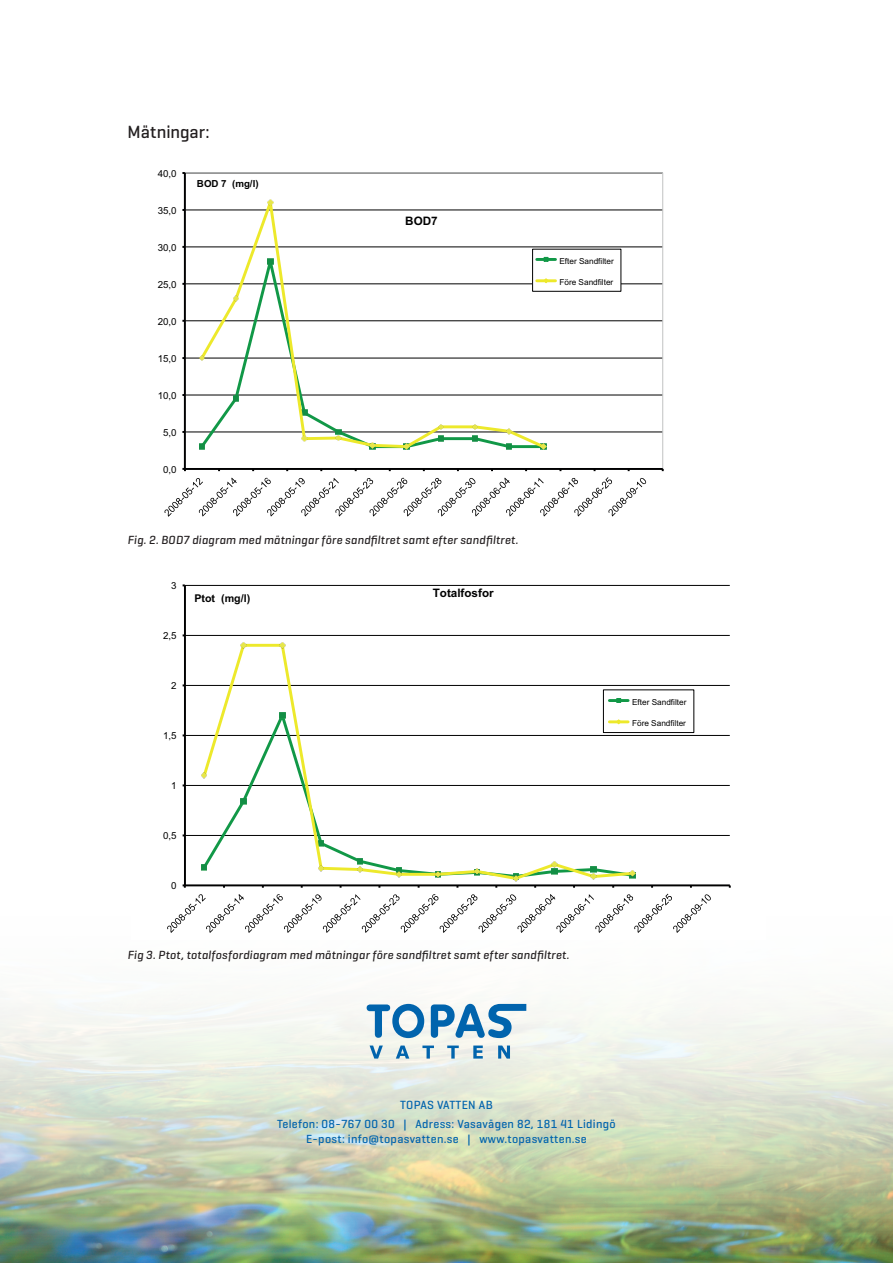
<style>
.page{position:relative;width:893px;height:1263px;background:#fff}
.page>*{position:absolute;margin:0;border:0;box-sizing:border-box;transform-origin:0 0}
.t1{font:500 18px "Geogrotesque";letter-spacing:-.005em;color:#231f20}
.t2{font:500 12.15px "Geogrotesque";letter-spacing:.02em;color:#0164ad}
.t3{font:italic 500 12px "Geogrotesque";letter-spacing:.015em;color:#231f20}
.t4{font:500 12px/15px "Geogrotesque";letter-spacing:.025em;color:#0164ad;text-align:center}
.t5{font:700 11.7px "M Arial";color:#000001}
.t6{font:700 10.65px "M Arial";color:#000001}
.t7{font:9.75px "M Arial";color:#000001}
.t8{font:700 9.75px "M Arial";color:#000001}
.t9{font:8.25px "M Arial";color:#000001}
</style>
<div class="page">
<img style="left:0;top:1003px;width:893px;height:260px">
<svg style="left:367px;top:1004px;width:57px;height:34px"></svg>
<svg style="left:431px;top:1004px;width:95px;height:34px"></svg>
<svg style="left:370px;top:1045px;width:13px;height:13px"></svg>
<svg style="left:396px;top:1045px;width:13px;height:13px"></svg>
<svg style="left:422px;top:1045px;width:12px;height:13px"></svg>
<svg style="left:447px;top:1045px;width:12px;height:13px"></svg>
<svg style="left:473px;top:1045px;width:10px;height:13px"></svg>
<svg style="left:498px;top:1045px;width:12px;height:13px"></svg>
<hr style="left:185px;top:432px;width:478px;height:1px;background:#000001">
<hr style="left:185px;top:395px;width:478px;height:1px;background:#000001">
<hr style="left:185px;top:358px;width:478px;height:1px;background:#000001">
<hr style="left:185px;top:321px;width:478px;height:1px;background:#000001">
<hr style="left:185px;top:284px;width:478px;height:1px;background:#000001">
<hr style="left:185px;top:247px;width:478px;height:1px;background:#000001">
<hr style="left:185px;top:210px;width:478px;height:1px;background:#000001">
<hr style="left:184px;top:173px;width:2px;height:296px;background:#000001">
<hr style="left:185px;top:468px;width:478px;height:2px;background:#000001">
<svg style="left:198px;top:199px;width:349px;height:251px"></svg>
<svg style="left:199px;top:355px;width:6px;height:6px"></svg>
<svg style="left:233px;top:296px;width:6px;height:6px"></svg>
<svg style="left:268px;top:200px;width:5px;height:5px"></svg>
<svg style="left:302px;top:436px;width:5px;height:5px"></svg>
<svg style="left:336px;top:429px;width:5px;height:12px"></svg>
<svg style="left:370px;top:442px;width:5px;height:7px"></svg>
<svg style="left:404px;top:444px;width:5px;height:5px"></svg>
<svg style="left:438px;top:424px;width:5px;height:6px"></svg>
<svg style="left:472px;top:424px;width:6px;height:6px"></svg>
<svg style="left:506px;top:428px;width:6px;height:6px"></svg>
<svg style="left:541px;top:444px;width:5px;height:5px"></svg>
<svg style="left:164px;top:477px;width:312px;height:40px"></svg>
<svg style="left:472px;top:477px;width:175px;height:39px"></svg>
<div style="left:399px;top:212px;width:43px;height:17px;background:#fff"></div>
<div style="left:533px;top:249px;width:88px;height:42px;background:#fff"></div>
<hr style="left:185px;top:835px;width:545px;height:1px;background:#000001">
<hr style="left:185px;top:785px;width:545px;height:1px;background:#000001">
<hr style="left:185px;top:735px;width:545px;height:1px;background:#000001">
<hr style="left:185px;top:685px;width:545px;height:1px;background:#000001">
<hr style="left:185px;top:635px;width:545px;height:1px;background:#000001">
<hr style="left:185px;top:585px;width:545px;height:1px;background:#000001">
<hr style="left:184px;top:585px;width:2px;height:300px;background:#000001">
<hr style="left:185px;top:884px;width:545px;height:2px;background:#000001">
<svg style="left:201px;top:643px;width:435px;height:239px"></svg>
<svg style="left:202px;top:773px;width:5px;height:5px"></svg>
<svg style="left:241px;top:642px;width:5px;height:6px"></svg>
<svg style="left:280px;top:642px;width:5px;height:6px"></svg>
<svg style="left:318px;top:865px;width:6px;height:6px"></svg>
<svg style="left:357px;top:858px;width:6px;height:14px"></svg>
<svg style="left:396px;top:868px;width:6px;height:9px"></svg>
<svg style="left:435px;top:871px;width:6px;height:6px"></svg>
<svg style="left:474px;top:869px;width:6px;height:6px"></svg>
<svg style="left:513px;top:874px;width:5px;height:7px"></svg>
<svg style="left:552px;top:862px;width:5px;height:12px"></svg>
<svg style="left:591px;top:867px;width:5px;height:12px"></svg>
<svg style="left:630px;top:871px;width:5px;height:7px"></svg>
<svg style="left:167px;top:894px;width:311px;height:39px"></svg>
<svg style="left:478px;top:894px;width:233px;height:39px"></svg>
<div style="left:603px;top:690px;width:91px;height:42px;background:#fff"></div>
<div style="left:603px;top:690px;width:91px;height:43px;border:1px solid #000001"></div>
<hr style="left:609px;top:699px;width:19px;height:3px;background:#119847">
<hr style="left:609px;top:720px;width:19px;height:3px;background:#ede92b">
<hr style="left:535px;top:394px;width:83px;height:1px;background:#000001">
<hr style="left:535px;top:344px;width:83px;height:1px;background:#000001">
<hr style="left:535px;top:294px;width:83px;height:1px;background:#000001">
<svg style="left:535px;top:256px;width:22px;height:28px"></svg>
<h1 class="t1" style="left:128px;top:121px;width:84px">Mätningar:</h1>
<p class="t7" style="left:158px;top:168px;width:20px">40,0</p>
<p class="t7" style="left:158px;top:205px;width:20px">35,0</p>
<p class="t7" style="left:158px;top:242px;width:20px">30,0</p>
<p class="t7" style="left:158px;top:279px;width:20px">25,0</p>
<p class="t7" style="left:158px;top:316px;width:20px">20,0</p>
<p class="t7" style="left:158px;top:353px;width:20px">15,0</p>
<p class="t7" style="left:158px;top:390px;width:20px">10,0</p>
<p class="t7" style="left:163px;top:427px;width:15px">5,0</p>
<p class="t7" style="left:163px;top:464px;width:15px">0,0</p>
<p class="t8" style="left:197px;top:178px;width:63px">BOD 7 (mg/l)</p>
<p class="t5" style="left:405px;top:214px;width:34px">BOD7</p>
<p class="t3" style="left:128px;top:532px;width:392px">Fig. 2. BOD7 diagram med mätningar före sandfiltret samt efter sandfiltret.</p>
<p class="t7" style="left:171px;top:580px;width:7px">3</p>
<p class="t7" style="left:163px;top:630px;width:15px">2,5</p>
<p class="t7" style="left:171px;top:680px;width:7px">2</p>
<p class="t7" style="left:163px;top:730px;width:15px">1,5</p>
<p class="t7" style="left:171px;top:780px;width:7px">1</p>
<p class="t7" style="left:163px;top:830px;width:15px">0,5</p>
<p class="t7" style="left:171px;top:880px;width:7px">0</p>
<p class="t6" style="left:194px;top:592px;width:57px">Ptot (mg/l)</p>
<p class="t5" style="left:433px;top:586px;width:62px">Totalfosfor</p>
<p class="t9" style="left:559px;top:256px;width:56px">Efter Sandfilter</p>
<p class="t9" style="left:559px;top:278px;width:55px">Före Sandfilter</p>
<p class="t9" style="left:606px;top:278px;width:11px">ret</p>
<p class="t9" style="left:632px;top:697px;width:56px">Efter Sandfilter</p>
<p class="t9" style="left:632px;top:719px;width:55px">Före Sandfilter</p>
<p class="t3" style="left:128px;top:947px;width:443px">Fig 3. Ptot, totalfosfordiagram med mätningar före sandfiltret samt efter sandfiltret.</p>
<p class="t2" style="left:400px;top:1097px;width:94px">TOPAS VATTEN AB</p>
<p class="t4" style="left:277px;top:1116px;width:340px">Telefon: 08-767 00 30 | Adress: Vasavägen 82, 181 41 Lidingö<br>E-post: info@topasvatten.se | www.topasvatten.se</p>
</div>
